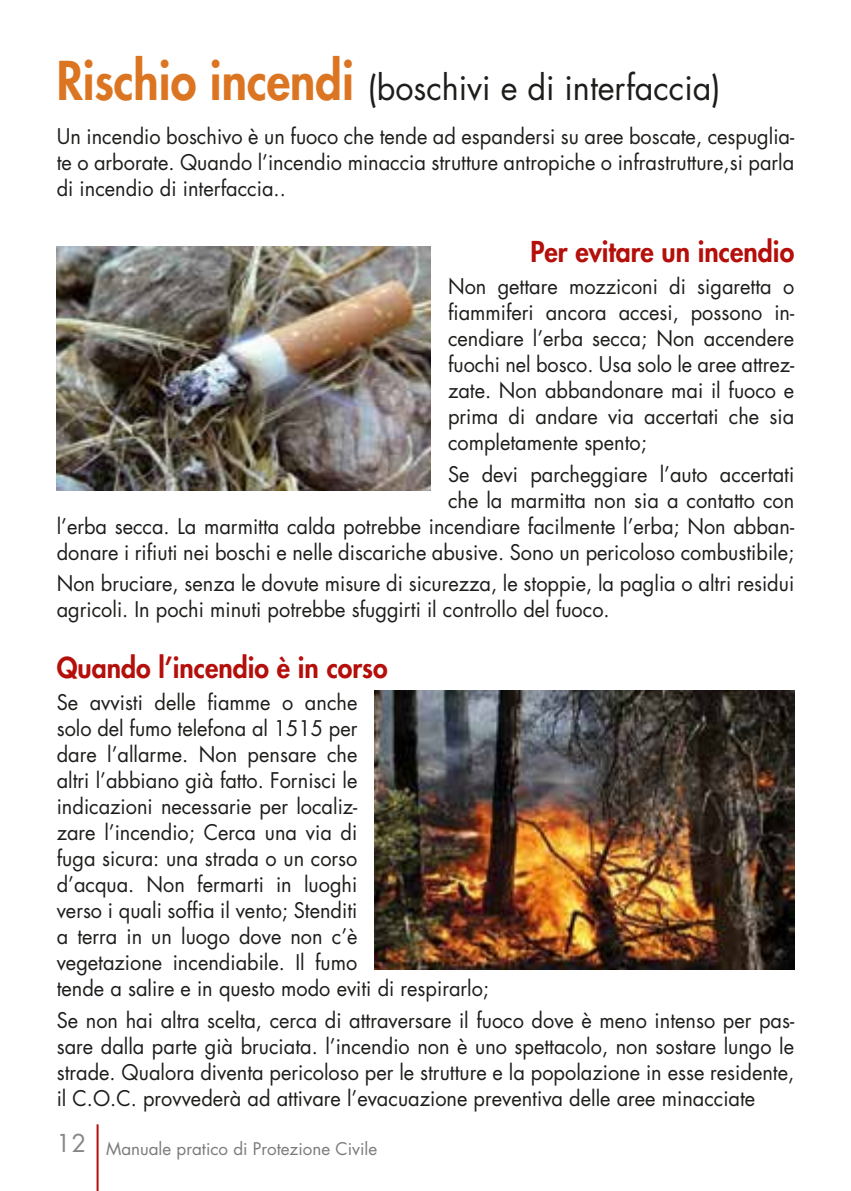
<style>
.page{position:relative;width:851px;height:1191px;background:#fff}
.page>*{position:absolute;margin:0;border:0;box-sizing:border-box;transform-origin:0 0}
.t1{font:34px "Futura Std";color:#1d1d1b;scale:.95 1}
.t2{font:800 28px "Futura Std";color:#b40f0b;scale:.95 1}
.t3{font:21px/26px "Futura Std";color:#1d1d1b;text-align:justify;scale:.95 1}
.t4{font:17px "Futura Std";color:#7c7b7b}
.s1{font-weight:800;font-size:52px;color:#dc7522}
</style>
<div class="page">
<img style="left:57px;top:247px;width:374px;height:243px">
<img style="left:374px;top:691px;width:420px;height:278px">
<hr style="left:97px;top:1124px;width:2px;height:67px;background:#b40f0b">
<h1 class="t1" style="left:57px;top:65px;width:700px"><span class="s1">Rischio incendi</span> (boschivi e di interfaccia)</h1>
<p class="t3" style="left:57px;top:123px;width:777px">Un incendio boschivo è un fuoco che tende ad espandersi su aree boscate, cespuglia&shy;te o arborate. Quando l’incendio minaccia strutture antropiche o infrastrutture,si parla di incendio di interfaccia..</p>
<h2 class="t2" style="left:530px;top:234px;width:279px">Per evitare un incendio</h2>
<p class="t3" style="left:448px;top:273px;width:366px">Non gettare mozziconi di sigaretta o fiammiferi ancora accesi, possono in&shy;cendiare l’erba secca; Non accendere fuochi nel bosco. Usa solo le aree attrez&shy;zate. Non abbandonare mai il fuoco e prima di andare via accertati che sia completamente spento;</p>
<p class="t3" style="left:57px;top:461px;width:777px;text-align:right">Se devi parcheggiare l’auto accertati<br>che la marmitta non sia a contatto con<br>l’erba secca. La marmitta calda potrebbe incendiare facilmente l’erba; Non abban&shy;donare i rifiuti nei boschi e nelle discariche abusive. Sono un pericoloso combustibile;</p>
<p class="t3" style="left:57px;top:571px;width:777px">Non bruciare, senza le dovute misure di sicurezza, le stoppie, la paglia o altri residui agricoli. In pochi minuti potrebbe sfuggirti il controllo del fuoco.</p>
<h2 class="t2" style="left:57px;top:650px;width:350px">Quando l’incendio è in corso</h2>
<p class="t3" style="left:57px;top:689px;width:456px;text-align:left">Se avvisti delle fiamme o anche<br>solo del fumo telefona al 1515 per<br>dare l’allarme. Non pensare che<br>altri l’abbiano già fatto. Fornisci le<br>indicazioni necessarie per localiz-<br>zare l’incendio; Cerca una via di<br>fuga sicura: una strada o un corso<br>d’acqua. Non fermarti in luoghi<br>verso i quali soffia il vento; Stenditi<br>a terra in un luogo dove non c’è<br>vegetazione incendiabile. Il fumo<br>tende a salire e in questo modo eviti di respirarlo;</p>
<p class="t3" style="left:57px;top:1007px;width:777px">Se non hai altra scelta, cerca di attraversare il fuoco dove è meno intenso per pas&shy;sare dalla parte già bruciata. l’incendio non è uno spettacolo, non sostare lungo le strade. Qualora diventa pericoloso per le strutture e la popolazione in esse residente, il C.O.C. provvederà ad attivare l’evacuazione preventiva delle aree minacciate</p>
<p class="t4" style="left:57px;top:1137px;width:322px"><sup>12</sup> Manuale pratico di Protezione Civile</p>
</div>
